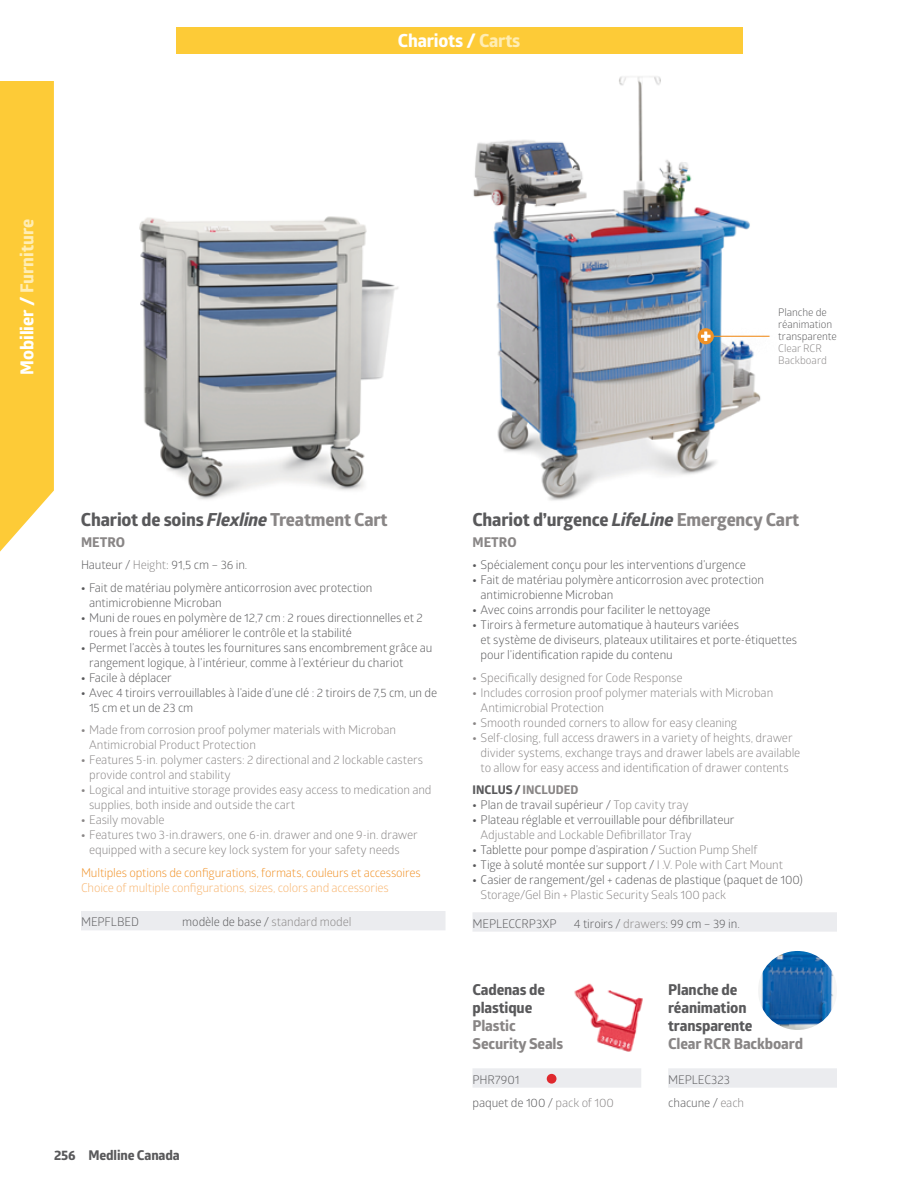
<style>
.page{position:relative;width:918px;height:1188px;background:#fff}
.page>*{position:absolute;margin:0;border:0;box-sizing:border-box;transform-origin:0 0}
.t1{font:800 18px "Glober";letter-spacing:-.01em;color:#59595b}
.t2{font:800 18px "Glober";letter-spacing:-.01em;color:#fff}
.t3{font:800 15px/18px "Glober";letter-spacing:-.01em;color:#59595b}
.t4{font:800 15px/18px "Glober";letter-spacing:-.01em;color:#898686}
.t5{font:800 13.5px "Glober";letter-spacing:-.01em;color:#59595b}
.t6{font:800 13.5px "Glober";color:#898686}
.t7{font:12px/15px "Glober";letter-spacing:-.01em;color:#59595b}
.t8{font:12px/15px "Glober";letter-spacing:-.01em;color:#898686}
.t9{font:12px "Glober";letter-spacing:-.015em;color:#f09126}
.t10{font:12px "Glober";letter-spacing:-.015em;color:#f8b46e}
.t11{font:800 12px "Glober";color:#898686}
.t12{font:10.5px/12px "Glober";letter-spacing:-.005em;color:#59595b}
.t13{font:10.5px/12px "Glober";color:#898686}
.s1{color:#ffedb4}
.s2{font-style:italic}
.s3{color:#898686}
.s4{font-weight:800}
.s5{color:#59595b}
</style>
<div class="page">
<div style="left:0;top:81px;width:54px;height:471px;background:#fdcb37"></div>
<div style="left:176px;top:27px;width:567px;height:27px;background:#fdcb37"></div>
<div style="left:81px;top:911px;width:365px;height:19px;background:#ebecef"></div>
<img style="left:139px;top:216px;width:259px;height:284px">
<div style="left:472px;top:912px;width:365px;height:20px;background:#ebecef"></div>
<img style="left:473px;top:76px;width:288px;height:425px">
<img style="left:574px;top:983px;width:69px;height:69px">
<div style="left:668px;top:1068px;width:169px;height:20px;background:#ebecef"></div>
<div style="left:472px;top:1068px;width:169px;height:20px;background:#ebecef"></div>
<div style="left:547px;top:1074px;width:10px;height:10px;background:#df282d;border-radius:50%"></div>
<div style="left:690px;top:327px;width:94px;height:32px;background:#000;opacity:.2"></div>
<hr style="left:704px;top:336px;width:66px;height:1px;background:#f09126">
<div style="left:698px;top:328px;width:16px;height:16px;background:#f09126;border-radius:50%"></div>
<svg style="left:701px;top:331px;width:10px;height:10px"></svg>
<img style="left:758px;top:951px;width:79px;height:79px;border-radius:39px">
<h1 class="t2" style="left:398px;top:28px;width:124px">Chariots / <span class="s1">Carts</span></h1>
<h1 class="t2" style="left:14px;top:375px;width:157px;rotate:-90deg">Mobilier / <span class="s1">Furniture</span></h1>
<p class="t12" style="left:778px;top:306px;width:60px">Planche de réanimation transparente</p>
<p class="t13" style="left:778px;top:342px;width:50px">Clear RCR<br>Backboard</p>
<h1 class="t1" style="left:81px;top:506px;width:308px">Chariot de soins <span class="s2">Flexline</span> <span class="s3">Treatment Cart</span></h1>
<p class="t6" style="left:81px;top:532px;width:46px">METRO</p>
<p class="t7" style="left:81px;top:557px;width:168px">Hauteur / <span class="s3">Height</span>: 91,5 cm – 36 in.</p>
<p class="t7" style="left:89px;top:579px;width:285px;text-indent:-8px"><span class="s4">•</span> Fait de matériau polymère anticorrosion avec protection antimicrobienne Microban</p>
<p class="t7" style="left:89px;top:609px;width:335px;text-indent:-8px"><span class="s4">•</span> Muni de roues en polymère de 12,7 cm : 2 roues directionnelles et 2 roues à frein pour améliorer le contrôle et la stabilité</p>
<p class="t7" style="left:89px;top:639px;width:345px;text-indent:-8px"><span class="s4">•</span> Permet l’accès à toutes les fournitures sans encombrement grâce au rangement logique, à l’intérieur, comme à l’extérieur du chariot</p>
<p class="t7" style="left:81px;top:669px;width:92px"><span class="s4">•</span> Facile à déplacer</p>
<p class="t7" style="left:89px;top:684px;width:350px;text-indent:-8px"><span class="s4">•</span> Avec 4 tiroirs verrouillables à l’aide d’une clé : 2 tiroirs de 7,5 cm, un de<br>15 cm et un de 23 cm</p>
<p class="t8" style="left:89px;top:722px;width:309px;text-indent:-8px"><span class="s4">•</span> Made from corrosion proof polymer materials with Microban<br>Antimicrobial Product Protection</p>
<p class="t8" style="left:89px;top:752px;width:335px;text-indent:-8px"><span class="s4">•</span> Features 5-in. polymer casters: 2 directional and 2 lockable casters provide control and stability</p>
<p class="t8" style="left:89px;top:782px;width:344px;text-indent:-8px"><span class="s4">•</span> Logical and intuitive storage provides easy access to medication and supplies, both inside and outside the cart</p>
<p class="t8" style="left:81px;top:812px;width:85px"><span class="s4">•</span> Easily movable</p>
<p class="t8" style="left:89px;top:827px;width:330px;text-indent:-8px"><span class="s4">•</span> Features two 3-in.drawers, one 6-in. drawer and one 9-in. drawer equipped with a secure key lock system for your safety needs</p>
<p class="t9" style="left:81px;top:864px;width:341px">Multiples options de configurations, formats, couleurs et accessoires</p>
<p class="t10" style="left:81px;top:879px;width:309px">Choice of multiple configurations, sizes, colors and accessories</p>
<p class="t7" style="left:81px;top:914px;width:59px">MEPFLBED</p>
<p class="t7" style="left:182px;top:914px;width:171px">modèle de base / <span class="s3">standard model</span></p>
<p class="t5" style="left:54px;top:1146px;width:127px">256 Medline Canada</p>
<h1 class="t1" style="left:472px;top:506px;width:328px">Chariot d’urgence <span class="s2">LifeLine</span> <span class="s3">Emergency Cart</span></h1>
<p class="t6" style="left:473px;top:532px;width:46px">METRO</p>
<p class="t7" style="left:472px;top:557px;width:275px"><span class="s4">•</span> Spécialement conçu pour les interventions d’urgence</p>
<p class="t7" style="left:481px;top:572px;width:285px;text-indent:-8px"><span class="s4">•</span> Fait de matériau polymère anticorrosion avec protection antimicrobienne Microban</p>
<p class="t7" style="left:472px;top:602px;width:239px"><span class="s4">•</span> Avec coins arrondis pour faciliter le nettoyage</p>
<p class="t7" style="left:481px;top:617px;width:318px;text-indent:-8px"><span class="s4">•</span> Tiroirs à fermeture automatique à hauteurs variées<br>et système de diviseurs, plateaux utilitaires et porte-étiquettes pour l’identification rapide du contenu</p>
<p class="t8" style="left:472px;top:669px;width:212px"><span class="s4">•</span> Specifically designed for Code Response</p>
<p class="t8" style="left:481px;top:684px;width:294px;text-indent:-8px"><span class="s4">•</span> Includes corrosion proof polymer materials with Microban<br>Antimicrobial Protection</p>
<p class="t8" style="left:472px;top:714px;width:266px"><span class="s4">•</span> Smooth rounded corners to allow for easy cleaning</p>
<p class="t8" style="left:481px;top:729px;width:321px;text-indent:-8px"><span class="s4">•</span> Self-closing, full access drawers in a variety of heights, drawer divider systems, exchange trays and drawer labels are available to allow for easy access and identification of drawer contents</p>
<p class="t11" style="left:473px;top:781px;width:108px"><span class="s5">INCLUS /</span> INCLUDED</p>
<p class="t7" style="left:472px;top:797px;width:218px"><span class="s4">•</span> Plan de travail supérieur / <span class="s3">Top cavity tray</span></p>
<p class="t7" style="left:481px;top:812px;width:255px;text-indent:-8px"><span class="s4">•</span> Plateau réglable et verrouillable pour défibrillateur<br><span class="s3">Adjustable and Lockable Defibrillator Tray</span></p>
<p class="t7" style="left:472px;top:842px;width:287px"><span class="s4">•</span> Tablette pour pompe d’aspiration / <span class="s3">Suction Pump Shelf</span></p>
<p class="t7" style="left:472px;top:857px;width:312px"><span class="s4">•</span> Tige à soluté montée sur support / <span class="s3">I .V. Pole with Cart Mount</span></p>
<p class="t7" style="left:481px;top:872px;width:324px;text-indent:-8px"><span class="s4">•</span> Casier de rangement/gel + cadenas de plastique (paquet de 100)<br><span class="s3">Storage/Gel Bin + Plastic Security Seals 100 pack</span></p>
<p class="t7" style="left:472px;top:915px;width:86px">MEPLECCRP3XP</p>
<p class="t7" style="left:574px;top:915px;width:168px">4 tiroirs / <span class="s3">drawers</span>: 99 cm – 39 in.</p>
<p class="t3" style="left:472px;top:980px;width:74px">Cadenas de plastique</p>
<p class="t4" style="left:472px;top:1016px;width:92px">Plastic<br>Security Seals</p>
<p class="t7" style="left:472px;top:1067px;width:143px;line-height:23.4px">PHR7901<br>paquet de 100 / <span class="s3">pack of 100</span></p>
<p class="t3" style="left:668px;top:980px;width:86px">Planche de réanimation transparente</p>
<p class="t4" style="left:668px;top:1034px;width:136px">Clear RCR Backboard</p>
<p class="t7" style="left:668px;top:1067px;width:77px;line-height:23.4px">MEPLEC323 chacune / <span class="s3">each</span></p>
</div>
